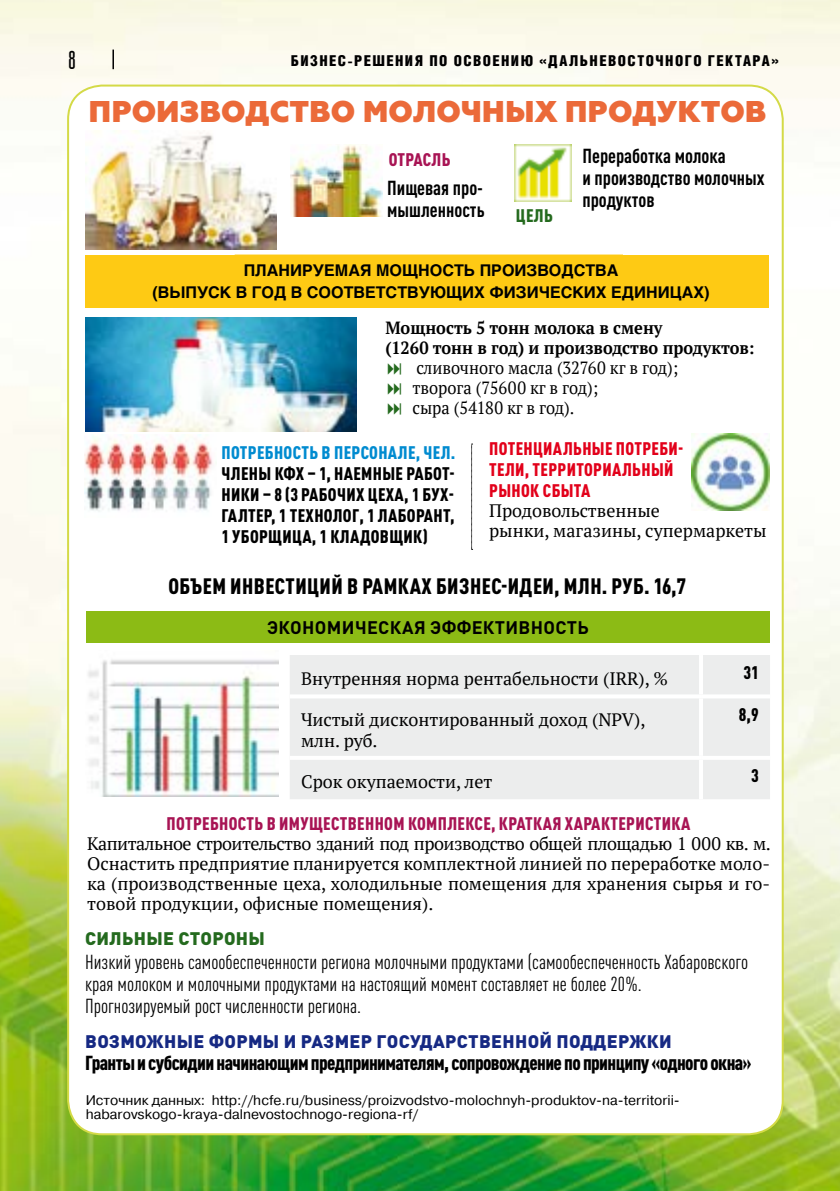
<style>
.page{position:relative;width:840px;height:1191px;background:#fff}
.page>*{position:absolute;margin:0;border:0;box-sizing:border-box;transform-origin:0 0}
.t1{font:800 30px "Geometria";letter-spacing:.01em;color:#eb6a39}
.t2{font:26px "Bravo RG";color:#000}
.t3{font:900 condensed 22px "DIN Pro";letter-spacing:.02em;color:#000}
.t4{font:condensed 20px/22px "DIN Pro";color:#000}
.t5{font:900 condensed 20px "DIN Pro";letter-spacing:-.03em;color:#000}
.t6{font:700 condensed 20px/22px "DIN Pro";color:#000}
.t7{font:18px/20px "PT Serif";color:#000}
.t8{font:900 condensed 18px/21px "DIN Pro";letter-spacing:.02em;color:#000;text-align:justify}
.t9{font:900 condensed 18px "DIN Pro";letter-spacing:.02em;color:#a81454}
.t10{font:900 condensed 18px/21px "DIN Pro";letter-spacing:.02em;color:#e2001a}
.t11{font:900 18px "DIN Pro";letter-spacing:.02em;color:#162983}
.t12{font:700 18px "DIN Pro";letter-spacing:.02em;color:#000}
.t13{font:900 condensed 18px "DIN Pro";letter-spacing:.02em;color:#008bd0}
.t14{font:900 18px "DIN Pro";letter-spacing:.02em;color:#246a1e}
.t15{font:900 condensed 18px "DIN Pro";color:#246a1e}
.t16{font:17.6px/20px "PT Serif";color:#000;scale:.93 1}
.t17{font:700 17.6px/20px "PT Serif";color:#000;scale:.93 1}
.t18{font:700 16px/22.6px "Helios";color:#000;text-align:center}
.t19{font:15px "Helios Cond Black C";letter-spacing:.095em;color:#000}
.t20{font:14px/14px "Pragmatica";color:#000}
</style>
<div class="page">
<img style="left:0;top:0;width:839px;height:1191px">
<svg style="left:112px;top:50px;width:2px;height:19px"></svg>
<div style="left:68px;top:86px;width:714px;height:1048px;background:#fff;border-radius:34px"></div>
<div style="left:85px;top:255px;width:683px;height:53px;background:#feca14"></div>
<img style="left:88px;top:659px;width:190px;height:137px">
<img style="left:84px;top:434px;width:129px;height:78px">
<div style="left:234px;top:254px;width:388px;height:30px;background:#feca14"></div>
<div style="left:290px;top:655px;width:479px;height:144px;background:#eceded"></div>
<svg style="left:698px;top:655px;width:4px;height:39px"></svg>
<hr style="left:289px;top:694px;width:411px;height:4px;background:#fff">
<hr style="left:700px;top:694px;width:69px;height:4px;background:#fff">
<svg style="left:698px;top:698px;width:4px;height:58px"></svg>
<hr style="left:289px;top:756px;width:411px;height:4px;background:#fff">
<hr style="left:700px;top:756px;width:69px;height:4px;background:#fff">
<svg style="left:698px;top:760px;width:4px;height:39px"></svg>
<div style="left:86px;top:611px;width:683px;height:31px;background:#8cbb15"></div>
<img style="left:290px;top:145px;width:92px;height:71px">
<img style="left:514px;top:145px;width:57px;height:56px">
<img style="left:691px;top:433px;width:77px;height:77px">
<svg style="left:471px;top:444px;width:1px;height:106px"></svg>
<img style="left:85px;top:130px;width:191px;height:119px">
<img style="left:85px;top:317px;width:271px;height:114px">
<h2 class="t2" style="left:68px;top:46px;width:9px">8</h2>
<p class="t19" style="left:290px;top:52px;width:489px">БИЗНЕС-РЕШЕНИЯ ПО ОСВОЕНИЮ «ДАЛЬНЕВОСТОЧНОГО ГЕКТАРА»</p>
<h1 class="t1" style="left:89px;top:93px;width:678px">ПРОИЗВОДСТВО МОЛОЧНЫХ ПРОДУКТОВ</h1>
<p class="t9" style="left:388px;top:146px;width:63px">ОТРАСЛЬ</p>
<p class="t6" style="left:387px;top:175px;width:99px">Пищевая про&shy;мышленность</p>
<p class="t15" style="left:515px;top:202px;width:38px">ЦЕЛЬ</p>
<p class="t6" style="left:582px;top:143px;width:183px">Переработка молока<br>и производство молочных продуктов</p>
<p class="t18" style="left:152px;top:258px;width:558px">ПЛАНИРУЕМАЯ МОЩНОСТЬ ПРОИЗВОДСТВА<br>(ВЫПУСК В ГОД В СООТВЕТСТВУЮЩИХ ФИЗИЧЕСКИХ ЕДИНИЦАХ)</p>
<p class="t17" style="left:385px;top:317px;width:398px">Мощность 5 тонн молока в смену<br>(1260 тонн в год) и производство продуктов:</p>
<p class="t16" style="left:412px;top:357px;width:287px">сливочного масла (32760 кг в год); творога (75600 кг в год);<br>сыра (54180 кг в год).</p>
<p class="t13" style="left:221px;top:439px;width:235px">ПОТРЕБНОСТЬ В ПЕРСОНАЛЕ, ЧЕЛ.</p>
<p class="t8" style="left:221px;top:461px;width:235px">ЧЛЕНЫ КФХ – 1, НАЕМНЫЕ РАБОТ-НИКИ – 8 (3 РАБОЧИХ ЦЕХА, 1 БУХ-ГАЛТЕР, 1 ТЕХНОЛОГ, 1 ЛАБОРАНТ, 1 УБОРЩИЦА, 1 КЛАДОВЩИК)</p>
<p class="t10" style="left:489px;top:436px;width:195px">ПОТЕНЦИАЛЬНЫЕ ПОТРЕБИ-<br>ТЕЛИ, ТЕРРИТОРИАЛЬНЫЙ<br>РЫНОК СБЫТА</p>
<p class="t7" style="left:489px;top:500px;width:279px">Продовольственные<br>рынки, магазины, супермаркеты</p>
<p class="t3" style="left:168px;top:569px;width:519px">ОБЪЕМ ИНВЕСТИЦИЙ В РАМКАХ БИЗНЕС-ИДЕИ, МЛН. РУБ. 16,7</p>
<p class="t12" style="left:267px;top:612px;width:323px">ЭКОНОМИЧЕСКАЯ ЭФФЕКТИВНОСТЬ</p>
<p class="t7" style="left:301px;top:668px;width:368px">Внутренняя норма рентабельности (IRR), %</p>
<p class="t8" style="left:743px;top:660px;width:17px">31</p>
<p class="t7" style="left:301px;top:710px;width:345px">Чистый дисконтированный доход (NPV), млн. руб.</p>
<p class="t8" style="left:738px;top:702px;width:21px">8,9</p>
<p class="t7" style="left:301px;top:771px;width:193px">Срок окупаемости, лет</p>
<p class="t8" style="left:750px;top:763px;width:9px">3</p>
<p class="t9" style="left:166px;top:809px;width:525px">ПОТРЕБНОСТЬ В ИМУЩЕСТВЕННОМ КОМПЛЕКСЕ, КРАТКАЯ ХАРАКТЕРИСТИКА</p>
<p class="t7" style="left:87px;top:833px;width:684px;text-align:justify">Капитальное строительство зданий под производство общей площадью 1 000 кв. м.<br>Оснастить предприятие планируется комплектной линией по переработке моло&shy;ка (производственные цеха, холодильные помещения для хранения сырья и го&shy;товой продукции, офисные помещения).</p>
<p class="t14" style="left:85px;top:923px;width:181px">СИЛЬНЫЕ СТОРОНЫ</p>
<p class="t4" style="left:85px;top:949px;width:664px">Низкий уровень самообеспеченности региона молочными продуктами (самообеспеченность Хабаровского края молоком и молочными продуктами на настоящий момент составляет не более 20%.<br>Прогнозируемый рост численности региона.</p>
<p class="t11" style="left:85px;top:1025px;width:587px">ВОЗМОЖНЫЕ ФОРМЫ И РАЗМЕР ГОСУДАРСТВЕННОЙ ПОДДЕРЖКИ</p>
<p class="t5" style="left:85px;top:1047px;width:667px">Гранты и субсидии начинающим предпринимателям, сопровождение по принципу «одного окна»</p>
<p class="t20" style="left:86px;top:1093px;width:595px">Источник данных: http://hcfe.ru/business/proizvodstvo-molochnyh-produktov-na-territorii&shy;habarovskogo-kraya-dalnevostochnogo-regiona-rf/</p>
</div>
